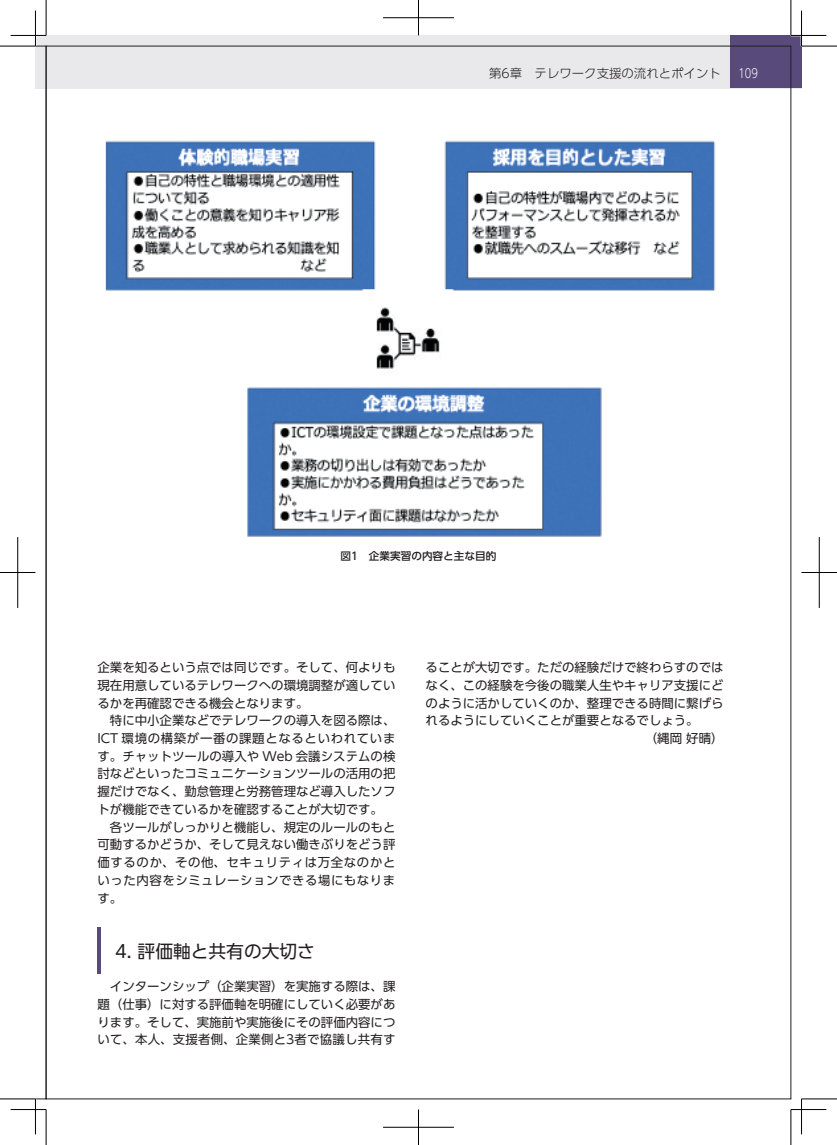
<style>
.page{position:relative;width:837px;height:1145px;background:#fff}
.page>*{position:absolute;margin:0;border:0;box-sizing:border-box;transform-origin:0 0}
.t1{font:17.75px "UD Shin Go Pro";color:#231f20}
.t2{font:12.38px/17.8px "UD Shin Go Pro";color:#231f20;text-align:justify}
.t3{font:300 12.38px "UD Shin Go Pro";color:#231f20}
.t4{font:300 12.38px "UD Shin Go Pro";color:#fff;scale:.8 1}
.t5{font:500 10.62px "UD Shin Go Pro";color:#231f20}
</style>
<div class="page">
<div style="left:35px;top:35px;width:766px;height:54px;background:#e9e9eb"></div>
<div style="left:729px;top:35px;width:72px;height:53px;background:#594a7c"></div>
<hr style="left:97px;top:927px;width:4px;height:47px;background:#594a7c">
<img style="left:105px;top:140px;width:610px;height:397px">
<svg style="left:35px;top:46px;width:11px;height:1053px"></svg>
<hr style="left:800px;top:11px;width:2px;height:35px;background:#fff">
<hr style="left:0;top:46px;width:35px;height:1px;background:#000">
<hr style="left:801px;top:46px;width:35px;height:1px;background:#000">
<hr style="left:0;top:1098px;width:35px;height:1px;background:#000">
<hr style="left:801px;top:1098px;width:35px;height:1px;background:#000">
<hr style="left:46px;top:0;width:1px;height:35px;background:#000">
<hr style="left:46px;top:1109px;width:1px;height:35px;background:#000">
<hr style="left:790px;top:0;width:1px;height:35px;background:#000">
<hr style="left:790px;top:1109px;width:1px;height:35px;background:#000">
<hr style="left:11px;top:35px;width:35px;height:1px;background:#000">
<hr style="left:790px;top:35px;width:36px;height:1px;background:#000">
<hr style="left:11px;top:1109px;width:35px;height:1px;background:#000">
<hr style="left:790px;top:1109px;width:36px;height:1px;background:#000">
<hr style="left:35px;top:11px;width:1px;height:35px;background:#000">
<hr style="left:35px;top:1098px;width:1px;height:36px;background:#000">
<hr style="left:801px;top:11px;width:1px;height:35px;background:#000">
<hr style="left:801px;top:1098px;width:1px;height:36px;background:#000">
<hr style="left:383px;top:18px;width:71px;height:1px;background:#000">
<hr style="left:418px;top:0;width:1px;height:35px;background:#000">
<hr style="left:383px;top:1127px;width:71px;height:1px;background:#000">
<hr style="left:418px;top:1109px;width:1px;height:35px;background:#000">
<hr style="left:0;top:572px;width:35px;height:1px;background:#000">
<hr style="left:18px;top:537px;width:1px;height:71px;background:#000">
<hr style="left:801px;top:572px;width:35px;height:1px;background:#000">
<hr style="left:818px;top:537px;width:1px;height:71px;background:#000">
<p class="t3" style="left:489px;top:64px;width:233px">第6章　テレワーク支援の流れとポイント</p>
<p class="t4" style="left:738px;top:64px;width:26px">109</p>
<p class="t5" style="left:340px;top:547px;width:157px">図1　企業実習の内容と主な目的</p>
<p class="t2" style="left:97px;top:658px;width:299px">企業を知るという点では同じです。そして、何よりも現在用意しているテレワークへの環境調整が適しているかを再確認できる機会となります。</p>
<p class="t2" style="left:97px;top:711px;width:299px;text-indent:12px">特に中小企業などでテレワークの導入を図る際は、ICT 環境の構築が一番の課題となるといわれています。チャットツールの導入や Web 会議システムの検討などといったコミュニケーションツールの活用の把握だけでなく、勤怠管理と労務管理など導入したソフトが機能できているかを確認することが大切です。</p>
<p class="t2" style="left:97px;top:817px;width:299px;text-indent:12px">各ツールがしっかりと機能し、規定のルールのもと可動するかどうか、そして見えない働きぶりをどう評価するのか、その他、セキュリティは万全なのかといった内容をシミュレーションできる場にもなります。</p>
<h1 class="t1" style="left:115px;top:936px;width:201px">4. 評価軸と共有の大切さ</h1>
<p class="t2" style="left:97px;top:977px;width:299px;text-indent:12px">インターンシップ（企業実習）を実施する際は、課題（仕事）に対する評価軸を明確にしていく必要があります。そして、実施前や実施後にその評価内容について、本人、支援者側、企業側と3者で協議し共有す</p>
<p class="t2" style="left:425px;top:658px;width:299px">ることが大切です。ただの経験だけで終わらすのでは</p>
<p class="t2" style="left:425px;top:676px;width:299px">なく、この経験を今後の職業人生やキャリア支援にど</p>
<p class="t2" style="left:425px;top:693px;width:299px">のように活かしていくのか、整理できる時間に繋げら</p>
<p class="t2" style="left:425px;top:711px;width:274px">れるようにしていくことが重要となるでしょう。</p>
<p class="t2" style="left:644px;top:729px;width:80px">（縄岡 好晴）</p>
</div>
